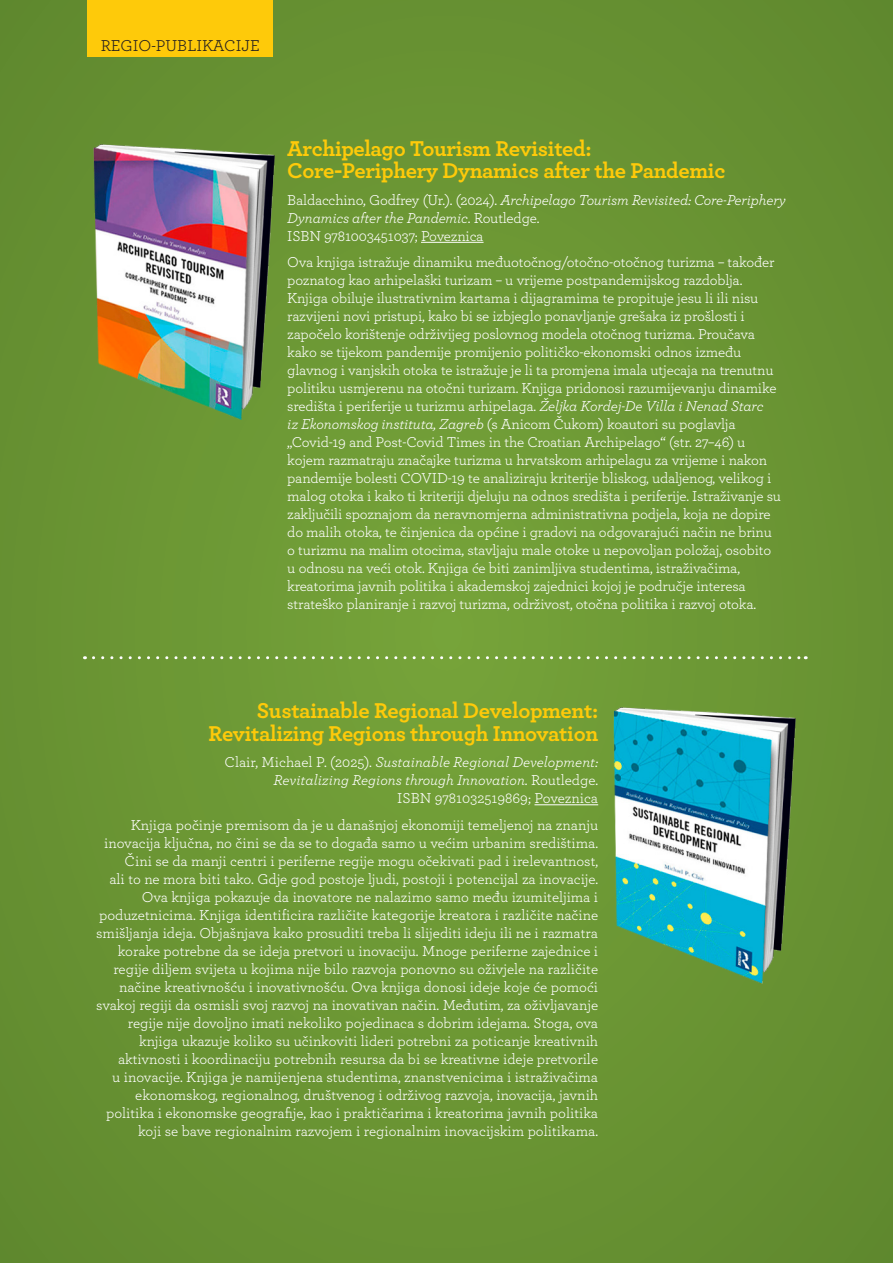
<style>
.page{position:relative;width:893px;height:1263px;background:#6a9433}
.page>*{position:absolute;margin:0;border:0;box-sizing:border-box;transform-origin:0 0}
.t1{font:700 22.5px/22.5px "Archer Pro";letter-spacing:-.015em;color:#feca0a}
.t2{font:16.5px "Archer Pro";color:#231f20}
.Tekst-publikacije-L{font:15px/18px "Archer Pro";letter-spacing:-.01em;color:#fff}
.Tekst-publikacije-D{font:15px/18px "Archer Pro";color:#fff;text-align:right}
.Tekst-publikacije-D-2{font:italic 15px/18px "Archer Pro";color:#fff;text-align:right}
.s1{font-style:italic}
.s2{font-style:normal}
</style>
<div class="page">
<div style="left:88px;top:0;width:185px;height:57px;background:#feca0a"></div>
<img style="left:93px;top:144px;width:182px;height:276px">
<hr style="left:421px;top:242px;width:63px;height:1px;background:#fff">
<svg style="left:93px;top:656px;width:713px;height:3px"></svg>
<img style="left:613px;top:707px;width:183px;height:277px">
<hr style="left:534px;top:804px;width:64px;height:1px;background:#fff">
<p class="t2" style="left:101px;top:35px;width:161px">REGIO-PUBLIKACIJE</p>
<p class="t1" style="left:287px;top:136px;width:440px">Archipelago Tourism Revisited:<br>Core-Periphery Dynamics after the Pandemic</p>
<p class="Tekst-publikacije-L" style="left:287px;top:190px;width:500px">Baldacchino, Godfrey (Ur.). (2024). <span class="s1">Archipelago Tourism Revisited: Core-Periphery<br>Dynamics after the Pandemic</span>. Routledge.<br>ISBN 9781003451037; Poveznica</p>
<p class="Tekst-publikacije-L" style="left:287px;top:253px;width:495px">Ova knjiga istražuje dinamiku međuotočnog/otočno-otočnog turizma – također poznatog kao arhipelaški turizam – u vrijeme postpandemijskog razdoblja.<br>Knjiga obiluje ilustrativnim kartama i dijagramima te propituje jesu li ili nisu razvijeni novi pristupi, kako bi se izbjeglo ponavljanje grešaka iz prošlosti i započelo korištenje održivijeg poslovnog modela otočnog turizma. Proučava kako se tijekom pandemije promijenio političko-ekonomski odnos između glavnog i vanjskih otoka te istražuje je li ta promjena imala utjecaja na trenutnu politiku usmjerenu na otočni turizam. Knjiga pridonosi razumijevanju dinamike središta i periferije u turizmu arhipelaga. <span class="s1">Željka Kordej-De Villa i Nenad Starc<br>iz Ekonomskog instituta, Zagreb</span> (s Anicom Čukom) koautori su poglavlja „Covid-19 and Post-Covid Times in the Croatian Archipelago“ (str. 27–46) u kojem razmatraju značajke turizma u hrvatskom arhipelagu za vrijeme i nakon pandemije bolesti COVID-19 te analiziraju kriterije bliskog, udaljenog, velikog i malog otoka i kako ti kriteriji djeluju na odnos središta i periferije. Istraživanje su zaključili spoznajom da neravnomjerna administrativna podjela, koja ne dopire do malih otoka, te činjenica da općine i gradovi na odgovarajući način ne brinu o turizmu na malim otocima, stavljaju male otoke u nepovoljan položaj, osobito u odnosu na veći otok. Knjiga će biti zanimljiva studentima, istraživačima, kreatorima javnih politika i akademskoj zajednici kojoj je područje interesa strateško planiranje i razvoj turizma, održivost, otočna politika i razvoj otoka.</p>
<p class="t1" style="left:209px;top:698px;width:391px;text-align:right">Sustainable Regional Development:<br>Revitalizing Regions through Innovation</p>
<p class="Tekst-publikacije-D-2" style="left:225px;top:752px;width:375px"><span class="s2">Clair, Michael P. (2025).</span> Sustainable Regional Development:<br>Revitalizing Regions through Innovation<span class="s2">. Routledge.<br>ISBN 9781032519869; Poveznica</span></p>
<p class="Tekst-publikacije-D" style="left:96px;top:815px;width:504px">Knjiga počinje premisom da je u današnjoj ekonomiji temeljenoj na znanju inovacija ključna, no čini se da se to događa samo u većim urbanim središtima.<br>Čini se da manji centri i periferne regije mogu očekivati pad i irelevantnost,<br>ali to ne mora biti tako. Gdje god postoje ljudi, postoji i potencijal za inovacije.<br>Ova knjiga pokazuje da inovatore ne nalazimo samo među izumiteljima i poduzetnicima. Knjiga identificira različite kategorije kreatora i različite načine smišljanja ideja. Objašnjava kako prosuditi treba li slijediti ideju ili ne i razmatra korake potrebne da se ideja pretvori u inovaciju. Mnoge periferne zajednice i regije diljem svijeta u kojima nije bilo razvoja ponovno su oživjele na različite načine kreativnošću i inovativnošću. Ova knjiga donosi ideje koje će pomoći svakoj regiji da osmisli svoj razvoj na inovativan način. Međutim, za oživljavanje regije nije dovoljno imati nekoliko pojedinaca s dobrim idejama. Stoga, ova knjiga ukazuje koliko su učinkoviti lideri potrebni za poticanje kreativnih aktivnosti i koordinaciju potrebnih resursa da bi se kreativne ideje pretvorile<br>u inovacije. Knjiga je namijenjena studentima, znanstvenicima i istraživačima ekonomskog, regionalnog, društvenog i održivog razvoja, inovacija, javnih politika i ekonomske geografije, kao i praktičarima i kreatorima javnih politika koji se bave regionalnim razvojem i regionalnim inovacijskim politikama.</p>
</div>
